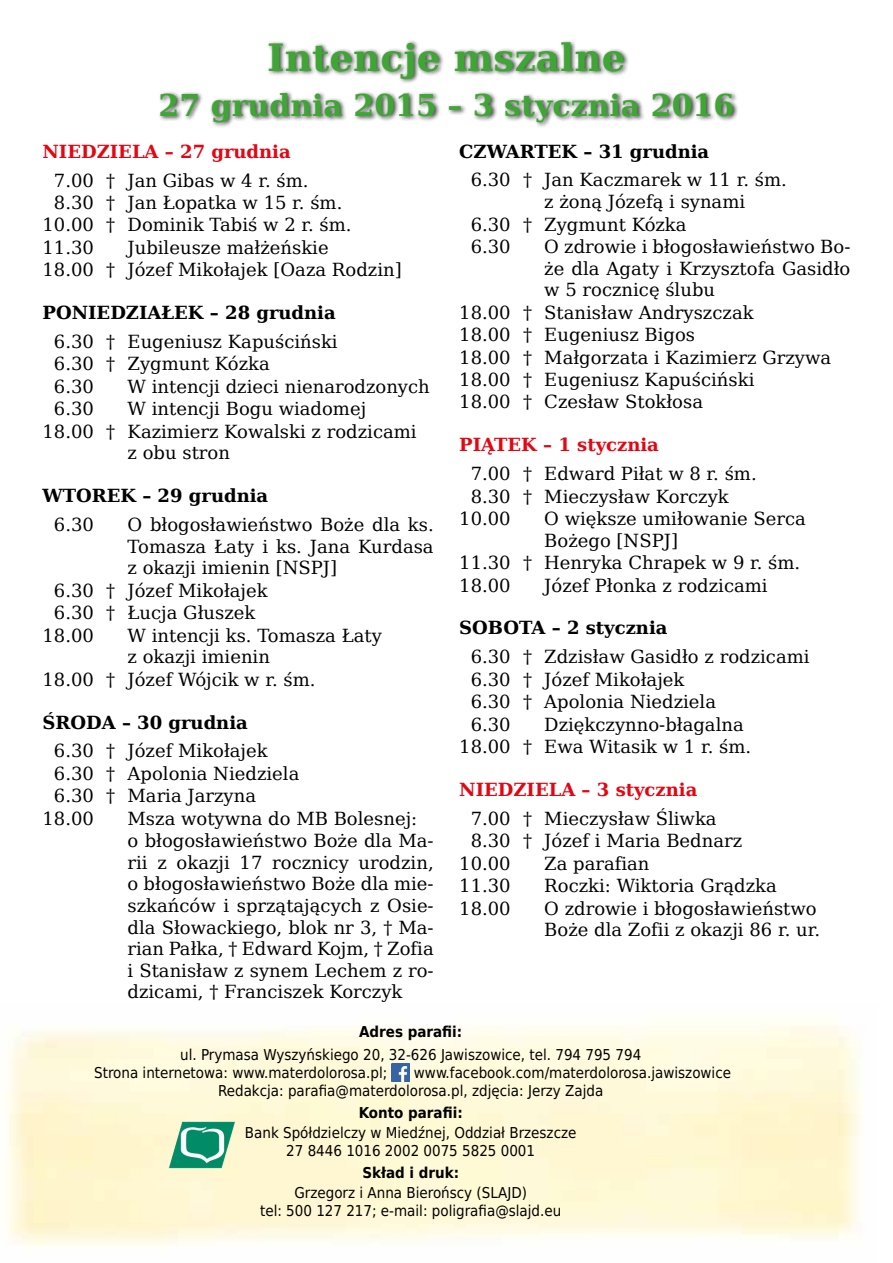
<style>
.page{position:relative;width:893px;height:1263px;background:#fff}
.page>*{position:absolute;margin:0;border:0;box-sizing:border-box;transform-origin:0 0}
.t1{font:700 37.5px "DejaVu Serif";color:#3fa535}
.t2{font:700 30px "DejaVu Serif";color:#3fa535}
.t3{font:18px/21.8px "DejaVu Serif";color:#000}
.t4{font:700 18px "DejaVu Serif";color:#000}
.t5{font:700 18px "DejaVu Serif";color:#e30613}
.t6{font:15px/18px "DejaVu Sans Condensed";color:#000}
.t7{font:700 15px "DejaVu Sans Condensed";color:#000}
</style>
<div class="page">
<img style="left:7px;top:1024px;width:855px;height:222px">
<div style="left:158px;top:39px;width:581px;height:89px;background:#000;opacity:.75"></div>
<img style="left:169px;top:1121px;width:67px;height:48px">
<img style="left:392px;top:1063px;width:18px;height:18px">
<h1 class="t1" style="left:267px;top:28px;width:360px">Intencje mszalne</h1>
<h2 class="t2" style="left:159px;top:82px;width:577px">27 grudnia 2015 – 3 stycznia 2016</h2>
<p class="t5" style="left:43px;top:137px;width:250px">NIEDZIELA – 27 grudnia</p>
<p class="t3" style="left:54px;top:169px;width:256px">7.00 † Jan Gibas w 4 r. śm.</p>
<p class="t3" style="left:54px;top:191px;width:290px">8.30 † Jan Łopatka w 15 r. śm.</p>
<p class="t3" style="left:43px;top:214px;width:311px">10.00 † Dominik Tabiś w 2 r. śm.</p>
<p class="t3" style="left:43px;top:236px;width:53px">11.30</p>
<p class="t3" style="left:43px;top:236px;width:361px;line-height:22.5px;text-indent:85px">Jubileusze małżeńskie<br>18.00 † Józef Mikołajek [Oaza Rodzin]</p>
<p class="t4" style="left:43px;top:299px;width:295px">PONIEDZIAŁEK – 28 grudnia</p>
<p class="t3" style="left:54px;top:330px;width:285px;line-height:22.5px">6.30 † Eugeniusz Kapuściński<br>6.30 † Zygmunt Kózka<br>6.30</p>
<p class="t3" style="left:128px;top:375px;width:304px">W intencji dzieci nienarodzonych</p>
<p class="t3" style="left:54px;top:398px;width:42px">6.30</p>
<p class="t3" style="left:128px;top:398px;width:240px">W intencji Bogu wiadomej</p>
<p class="t3" style="left:43px;top:420px;width:376px">18.00 † Kazimierz Kowalski z rodzicami</p>
<p class="t3" style="left:128px;top:442px;width:104px">z obu stron</p>
<p class="t4" style="left:43px;top:482px;width:227px">WTOREK – 29 grudnia</p>
<p class="t3" style="left:54px;top:513px;width:42px">6.30</p>
<p class="t3" style="left:128px;top:513px;width:308px">O błogosławieństwo Boże dla ks.</p>
<p class="t3" style="left:128px;top:535px;width:308px">Tomasza Łaty i ks. Jana Kurdasa</p>
<p class="t3" style="left:128px;top:557px;width:211px">z okazji imienin [NSPJ]</p>
<p class="t3" style="left:54px;top:579px;width:215px">6.30 † Józef Mikołajek</p>
<p class="t3" style="left:54px;top:601px;width:203px">6.30 † Łucja Głuszek</p>
<p class="t3" style="left:43px;top:624px;width:53px">18.00</p>
<p class="t3" style="left:128px;top:624px;width:256px">W intencji ks. Tomasza Łaty</p>
<p class="t3" style="left:128px;top:645px;width:144px">z okazji imienin</p>
<p class="t3" style="left:43px;top:668px;width:274px">18.00 † Józef Wójcik w r. śm.</p>
<p class="t4" style="left:43px;top:708px;width:207px">ŚRODA – 30 grudnia</p>
<p class="t3" style="left:54px;top:740px;width:215px">6.30 † Józef Mikołajek</p>
<p class="t3" style="left:54px;top:762px;width:247px">6.30 † Apolonia Niedziela</p>
<p class="t3" style="left:54px;top:785px;width:204px">6.30 † Maria Jarzyna</p>
<p class="t3" style="left:43px;top:807px;width:53px">18.00</p>
<p class="t3" style="left:128px;top:807px;width:308px">Msza wotywna do MB Bolesnej:<br>o błogosławieństwo Boże dla Ma&shy;rii z okazji 17 rocznicy urodzin, o błogosławieństwo Boże dla mie&shy;szkańców i sprzątających z Osie&shy;dla Słowackiego, blok nr 3, † Ma&shy;rian Pałka, † Edward Kojm, † Zofia i Stanisław z synem Lechem z ro&shy;dzicami, † Franciszek Korczyk</p>
<p class="t4" style="left:459px;top:137px;width:252px">CZWARTEK – 31 grudnia</p>
<p class="t3" style="left:471px;top:169px;width:318px">6.30 † Jan Kaczmarek w 11 r. śm.</p>
<p class="t3" style="left:544px;top:190px;width:202px">z żoną Józefą i synami</p>
<p class="t3" style="left:471px;top:213px;width:217px">6.30 † Zygmunt Kózka</p>
<p class="t3" style="left:471px;top:235px;width:42px">6.30</p>
<p class="t3" style="left:544px;top:235px;width:308px">O zdrowie i błogosławieństwo Bo-</p>
<p class="t3" style="left:544px;top:257px;width:308px">że dla Agaty i Krzysztofa Gasidło</p>
<p class="t3" style="left:544px;top:278px;width:172px">w 5 rocznicę ślubu</p>
<p class="t3" style="left:459px;top:301px;width:296px">18.00 † Stanisław Andryszczak</p>
<p class="t3" style="left:459px;top:323px;width:237px">18.00 † Eugeniusz Bigos</p>
<p class="t3" style="left:459px;top:346px;width:373px">18.00 † Małgorzata i Kazimierz Grzywa</p>
<p class="t3" style="left:459px;top:368px;width:297px">18.00 † Eugeniusz Kapuściński</p>
<p class="t3" style="left:459px;top:391px;width:245px">18.00 † Czesław Stokłosa</p>
<p class="t5" style="left:459px;top:431px;width:201px">PIĄTEK – 1 stycznia</p>
<p class="t3" style="left:471px;top:462px;width:288px">7.00 † Edward Piłat w 8 r. śm.</p>
<p class="t3" style="left:471px;top:485px;width:260px">8.30 † Mieczysław Korczyk</p>
<p class="t3" style="left:459px;top:507px;width:53px">10.00</p>
<p class="t3" style="left:544px;top:507px;width:263px">O większe umiłowanie Serca</p>
<p class="t3" style="left:544px;top:529px;width:135px">Bożego [NSPJ]</p>
<p class="t3" style="left:459px;top:551px;width:343px">11.30 † Henryka Chrapek w 9 r. śm.</p>
<p class="t3" style="left:459px;top:574px;width:53px">18.00</p>
<p class="t3" style="left:544px;top:574px;width:225px">Józef Płonka z rodzicami</p>
<p class="t4" style="left:459px;top:614px;width:210px">SOBOTA – 2 stycznia</p>
<p class="t3" style="left:471px;top:645px;width:340px;line-height:22.5px">6.30 † Zdzisław Gasidło z rodzicami<br>6.30 † Józef Mikołajek<br>6.30 † Apolonia Niedziela<br>6.30</p>
<p class="t3" style="left:459px;top:712px;width:293px;line-height:22.5px;text-indent:85px">Dziękczynno-błagalna<br>18.00 † Ewa Witasik w 1 r. śm.</p>
<p class="t5" style="left:459px;top:775px;width:240px">NIEDZIELA – 3 stycznia</p>
<p class="t3" style="left:471px;top:807px;width:247px">7.00 † Mieczysław Śliwka</p>
<p class="t3" style="left:471px;top:829px;width:273px">8.30 † Józef i Maria Bednarz</p>
<p class="t3" style="left:459px;top:852px;width:53px">10.00</p>
<p class="t3" style="left:544px;top:852px;width:107px">Za parafian</p>
<p class="t3" style="left:459px;top:874px;width:53px">11.30</p>
<p class="t3" style="left:544px;top:874px;width:234px">Roczki: Wiktoria Grądzka</p>
<p class="t3" style="left:459px;top:897px;width:53px">18.00</p>
<p class="t3" style="left:544px;top:897px;width:277px">O zdrowie i błogosławieństwo<br>Boże dla Zofii z okazji 86 r. ur.</p>
<p class="t7" style="left:359px;top:1020px;width:105px">Adres parafii:</p>
<p class="t6" style="left:94px;top:1045px;width:549px;text-indent:86px">ul. Prymasa Wyszyńskiego 20, 32-626 Jawiszowice, tel. 794 795 794<br>Strona internetowa: www.materdolorosa.pl;</p>
<p class="t6" style="left:218px;top:1063px;width:514px;text-indent:196px">www.facebook.com/materdolorosa.jawiszowice<br>Redakcja: parafia@materdolorosa.pl, zdjęcia: Jerzy Zajda</p>
<p class="t7" style="left:359px;top:1100px;width:106px">Konto parafii:</p>
<p class="t6" style="left:245px;top:1123px;width:333px;text-align:center">Bank Spółdzielczy w Miedźnej, Oddział Brzeszcze<br>27 8446 1016 2002 0075 5825 0001</p>
<p class="t7" style="left:362px;top:1160px;width:98px">Skład i druk:</p>
<p class="t6" style="left:260px;top:1184px;width:303px;text-align:center">Grzegorz i Anna Bierońscy (SLAJD)<br>tel: 500 127 217; e-mail: poligrafia@slajd.eu</p>
</div>
